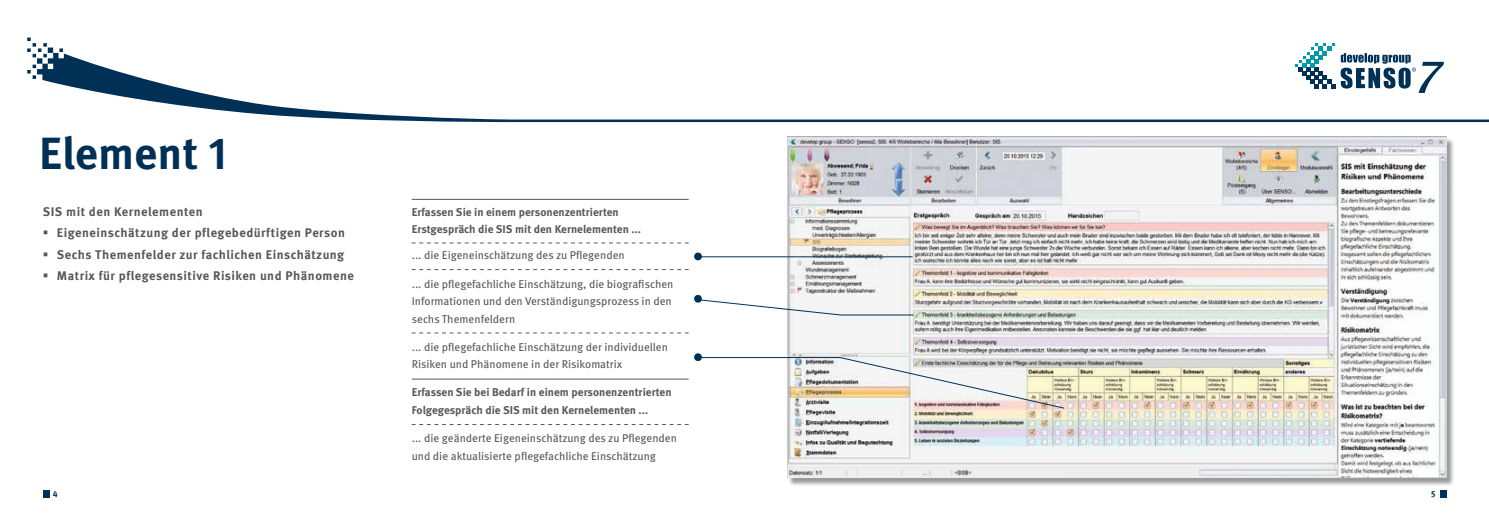
<style>
.page{position:relative;width:1489px;height:525px;background:#fff}
.page>*{position:absolute;margin:0;border:0;box-sizing:border-box;transform-origin:0 0}
.t1{font:700 45px "Meta OT";color:#003056}
.t2{font:700 12.5px/21px "Meta OT";letter-spacing:.04em;color:#575756}
.t3{font:11.25px/17.5px "Meta OT";color:#575756}
.t4{font:700 11.25px/17.5px "Meta OT";color:#575756}
.t5{font:700 8.75px "Meta OT";color:#003056}
</style>
<div class="page">
<div style="left:787px;top:138px;width:667px;height:347px;background:#000;opacity:.4"></div>
<img style="left:787px;top:136px;width:659px;height:341px">
<svg style="left:27px;top:37px;width:1461px;height:85px"></svg>
<div style="left:43px;top:490px;width:6px;height:7px;background:#003056"></div>
<div style="left:1439px;top:490px;width:7px;height:7px;background:#003056"></div>
<svg style="left:1294px;top:43px;width:149px;height:50px"></svg>
<svg style="left:694px;top:252px;width:8px;height:8px"></svg>
<svg style="left:694px;top:353px;width:371px;height:56px"></svg>
<hr style="left:412px;top:199px;width:276px;height:1px;background:#575756">
<hr style="left:412px;top:378px;width:276px;height:1px;background:#575756">
<svg style="left:412px;top:242px;width:276px;height:1px"></svg>
<svg style="left:412px;top:269px;width:276px;height:1px"></svg>
<svg style="left:412px;top:332px;width:276px;height:1px"></svg>
<svg style="left:412px;top:424px;width:276px;height:1px"></svg>
<svg style="left:694px;top:294px;width:220px;height:22px"></svg>
<hr style="left:699px;top:256px;width:213px;height:1px;background:#003056">
<h1 class="t1" style="left:39px;top:125px;width:189px">Element 1</h1>
<p class="t2" style="left:57px;top:201px;width:298px;text-indent:-14px">SIS mit den Kernelementen<br>Eigeneinschätzung der pflegebedürftigen Person Sechs Themenfelder zur fachlichen Einschätzung Matrix für pflegesensitive Risiken und Phänomene</p>
<p class="t4" style="left:412px;top:203px;width:231px">Erfassen Sie in einem personenzentrierten<br>Erstgespräch die SIS mit den Kernelementen ...</p>
<p class="t3" style="left:412px;top:246px;width:214px">... die Eigeneinschätzung des zu Pflegenden</p>
<p class="t3" style="left:412px;top:275px;width:263px">... die pflegefachliche Einschätzung, die biografischen<br>Informationen und den Verständigungsprozess in den sechs Themenfeldern</p>
<p class="t3" style="left:412px;top:338px;width:258px">... die pflegefachliche Einschätzung der individuellen<br>Risiken und Phänomene in der Risikomatrix</p>
<p class="t4" style="left:412px;top:383px;width:261px">Erfassen Sie bei Bedarf in einem personenzentrierten<br>Folgegespräch die SIS mit den Kernelementen ...</p>
<p class="t3" style="left:412px;top:429px;width:267px">... die geänderte Eigeneinschätzung des zu Pflegenden und die aktualisierte pflegefachliche Einschätzung</p>
<p class="t5" style="left:53px;top:488px;width:6px">4</p>
<p class="t5" style="left:1430px;top:488px;width:6px">5</p>
</div>
